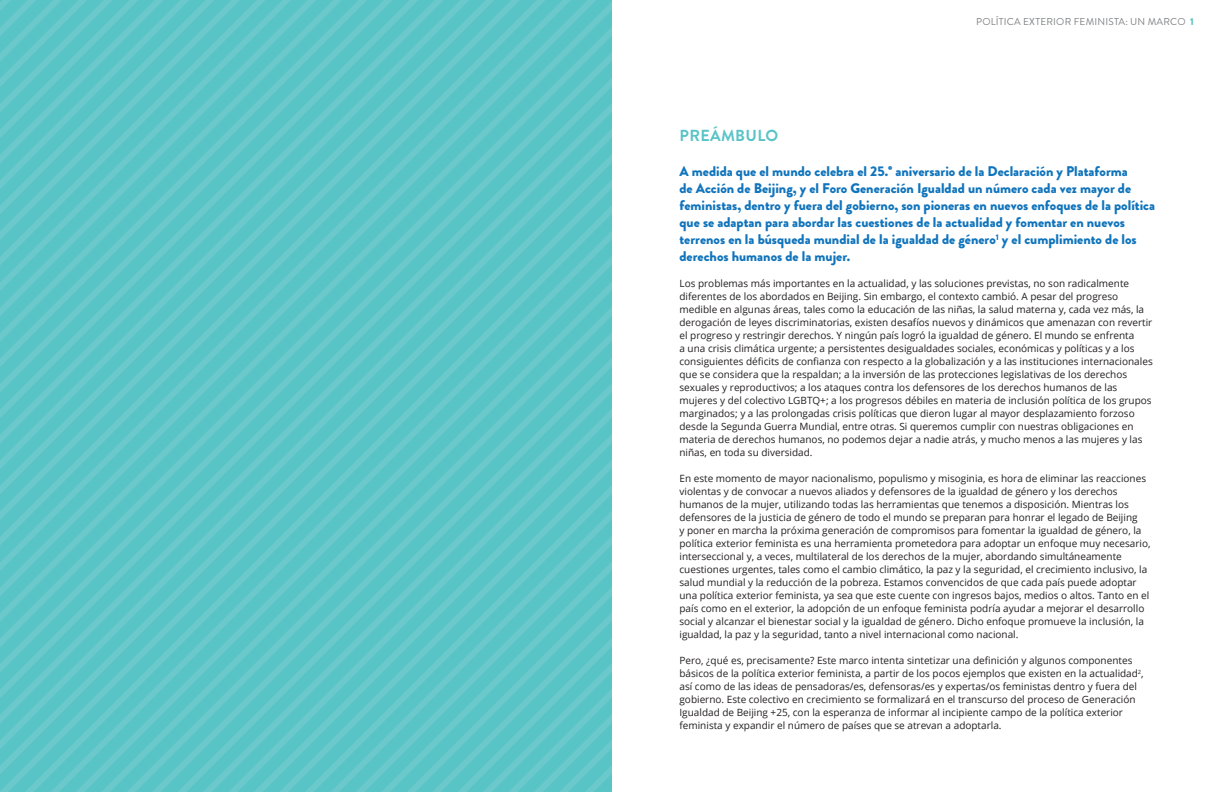
<style>
.page{position:relative;width:1224px;height:792px;background:#fff}
.page>*{position:absolute;margin:0;border:0;box-sizing:border-box;transform-origin:0 0}
.Section_header_-_red{font:700 16px "Brandon Grotesque";letter-spacing:.02em;color:#59c4c6}
.call_out_-_teal_-_br{font:900 14px/17px "Brandon Grotesque";color:#1074bc}
.body_-_black_-_10pt{font:10px/13px "Open Sans";color:#231f20}
.Section_header_-_red-2{font:10px "Brandon Grotesque";letter-spacing:.02em;color:#808285}
.s1{font-weight:900;color:#59c4c6}
</style>
<div class="page">
<svg style="left:367px;top:0;width:204px;height:154px;background:#5fc5c7"></svg>
<svg style="left:0;top:0;width:367px;height:154px;background:#5fc5c7"></svg>
<svg style="left:0;top:154px;width:612px;height:621px;background:#5fc5c7"></svg>
<svg style="left:270px;top:376px;width:342px;height:416px;background:#5fc5c7"></svg>
<p class="Section_header_-_red-2" style="left:976px;top:15px;width:219px">POLÍTICA EXTERIOR FEMINISTA: UN MARCO <span class="s1">1</span></p>
<p class="Section_header_-_red" style="left:680px;top:125px;width:100px">PREÁMBULO</p>
<p class="call_out_-_teal_-_br" style="left:680px;top:163px;width:477px">A medida que el mundo celebra el 25.° aniversario de la Declaración y Plataforma<br>de Acción de Beijing, y el Foro Generación Igualdad un número cada vez mayor de feministas, dentro y fuera del gobierno, son pioneras en nuevos enfoques de la política que se adaptan para abordar las cuestiones de la actualidad y fomentar en nuevos terrenos en la búsqueda mundial de la igualdad de género<sup>1</sup> y el cumplimiento de los derechos humanos de la mujer.</p>
<p class="body_-_black_-_10pt" style="left:680px;top:277px;width:475px">Los problemas más importantes en la actualidad, y las soluciones previstas, no son radicalmente diferentes de los abordados en Beijing. Sin embargo, el contexto cambió. A pesar del progreso medible en algunas áreas, tales como la educación de las niñas, la salud materna y, cada vez más, la derogación de leyes discriminatorias, existen desafíos nuevos y dinámicos que amenazan con revertir el progreso y restringir derechos. Y ningún país logró la igualdad de género. El mundo se enfrenta<br>a una crisis climática urgente; a persistentes desigualdades sociales, económicas y políticas y a los consiguientes déficits de confianza con respecto a la globalización y a las instituciones internacionales que se considera que la respaldan; a la inversión de las protecciones legislativas de los derechos sexuales y reproductivos; a los ataques contra los defensores de los derechos humanos de las mujeres y del colectivo LGBTQ+; a los progresos débiles en materia de inclusión política de los grupos marginados; y a las prolongadas crisis políticas que dieron lugar al mayor desplazamiento forzoso desde la Segunda Guerra Mundial, entre otras. Si queremos cumplir con nuestras obligaciones en materia de derechos humanos, no podemos dejar a nadie atrás, y mucho menos a las mujeres y las niñas, en toda su diversidad.</p>
<p class="body_-_black_-_10pt" style="left:680px;top:472px;width:473px">En este momento de mayor nacionalismo, populismo y misoginia, es hora de eliminar las reacciones violentas y de convocar a nuevos aliados y defensores de la igualdad de género y los derechos humanos de la mujer, utilizando todas las herramientas que tenemos a disposición. Mientras los defensores de la justicia de género de todo el mundo se preparan para honrar el legado de Beijing<br>y poner en marcha la próxima generación de compromisos para fomentar la igualdad de género, la política exterior feminista es una herramienta prometedora para adoptar un enfoque muy necesario, interseccional y, a veces, multilateral de los derechos de la mujer, abordando simultáneamente cuestiones urgentes, tales como el cambio climático, la paz y la seguridad, el crecimiento inclusivo, la salud mundial y la reducción de la pobreza. Estamos convencidos de que cada país puede adoptar una política exterior feminista, ya sea que este cuente con ingresos bajos, medios o altos. Tanto en el país como en el exterior, la adopción de un enfoque feminista podría ayudar a mejorar el desarrollo social y alcanzar el bienestar social y la igualdad de género. Dicho enfoque promueve la inclusión, la igualdad, la paz y la seguridad, tanto a nivel internacional como nacional.</p>
<p class="body_-_black_-_10pt" style="left:680px;top:654px;width:466px">Pero, ¿qué es, precisamente? Este marco intenta sintetizar una definición y algunos componentes básicos de la política exterior feminista, a partir de los pocos ejemplos que existen en la actualidad<sup>2</sup>, así como de las ideas de pensadoras/es, defensoras/es y expertas/os feministas dentro y fuera del gobierno. Este colectivo en crecimiento se formalizará en el transcurso del proceso de Generación Igualdad de Beijing +25, con la esperanza de informar al incipiente campo de la política exterior feminista y expandir el número de países que se atrevan a adoptarla.</p>
</div>
